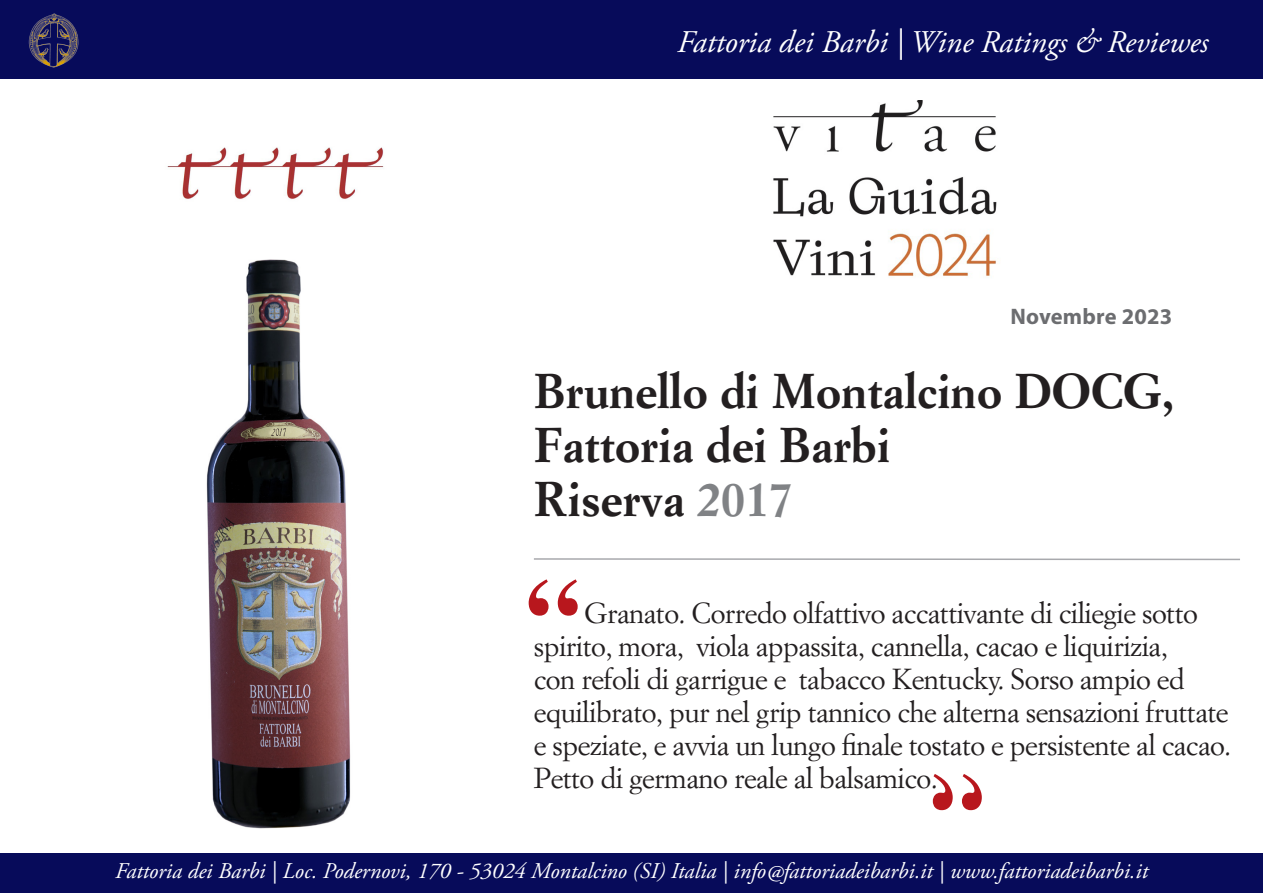
<style>
.page{position:relative;width:1263px;height:893px;background:#fff}
.page>*{position:absolute;margin:0;border:0;box-sizing:border-box;transform-origin:0 0}
.t1{font:700 108px "Times";color:#b8171d}
.t2{font:700 48px "Simoncini Garamond Std";color:#231f20}
.t3{font:italic 31.5px "Adobe Garamond Pro";color:#fff}
.t4{font:28.5px/33px "Simoncini Garamond Std";letter-spacing:-.02em;color:#231f20}
.t5{font:italic 22.5px "Adobe Garamond Pro";color:#fff}
.t6{font:700 22.5px "Myriad Pro";letter-spacing:.01em;color:#6c6d70}
.s1{color:#808285}
</style>
<div class="page">
<div style="left:0;top:0;width:1263px;height:79px;background:#070b5a"></div>
<img style="left:28px;top:13px;width:51px;height:55px">
<div style="left:0;top:853px;width:1262px;height:39px;background:#070b5a"></div>
<img style="left:773px;top:101px;width:224px;height:176px">
<svg style="left:534px;top:558px;width:706px;height:3px"></svg>
<img style="left:167px;top:147px;width:217px;height:53px">
<img style="left:206px;top:259px;width:145px;height:570px">
<p class="t3" style="left:677px;top:23px;width:533px">Fattoria dei Barbi | Wine Ratings &amp; Reviewes</p>
<p class="t6" style="left:1010px;top:301px;width:163px">Novembre 2023</p>
<p class="t2" style="left:534px;top:361px;width:642px">Brunello di Montalcino DOCG,</p>
<p class="t2" style="left:534px;top:415px;width:358px">Fattoria dei Barbi</p>
<p class="t2" style="left:534px;top:469px;width:261px">Riserva <span class="s1">2017</span></p>
<p class="t1" style="left:525px;top:514px;width:55px">“</p>
<p class="t4" style="left:534px;top:596px;width:699px;text-indent:50px">Granato. Corredo olfattivo accattivante di ciliegie sotto spirito, mora, viola appassita, cannella, cacao e liquirizia,<br>con refoli di garrigue e tabacco Kentucky. Sorso ampio ed equilibrato, pur nel grip tannico che alterna sensazioni fruttate e speziate, e avvia un lungo finale tostato e persistente al cacao.<br>Petto di germano reale al balsamico.</p>
<p class="t5" style="left:115px;top:857px;width:1034px">Fattoria dei Barbi | Loc. Podernovi, 170 - 53024 Montalcino (SI) Italia | info@fattoriadeibarbi.it | www.fattoriadeibarbi.it</p>
</div>
